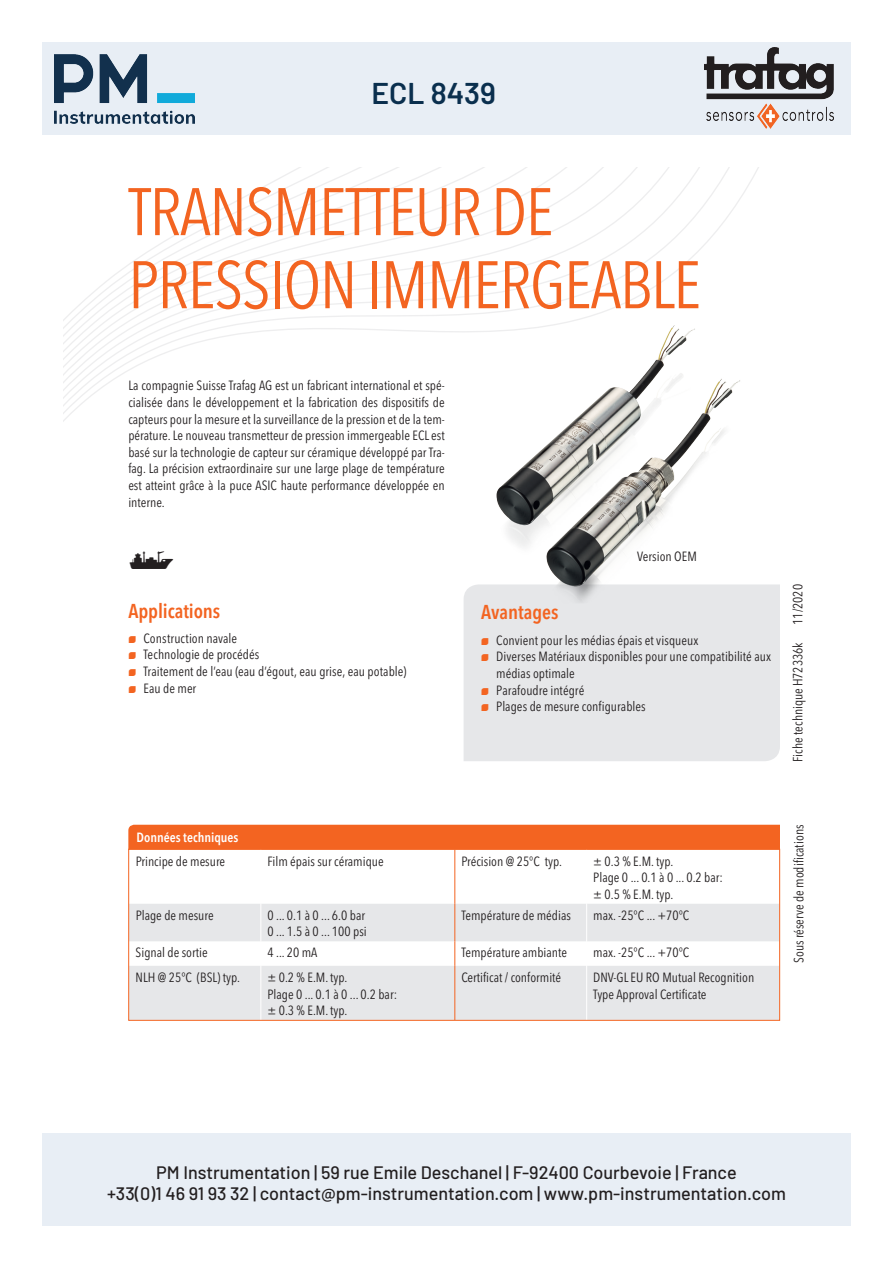
<style>
.page{position:relative;width:893px;height:1263px;background:#fff}
.page>*{position:absolute;margin:0;border:0;box-sizing:border-box;transform-origin:0 0}
.t1{font:condensed 66.45px/73.1px "Avenir Next LT Pro";letter-spacing:-.02em;color:#f36421}
.t2{font:600 30px "Barlow";color:#0a2f4e}
.t3{font:23.85px "Trafag Pictos";color:#231f20}
.t4{font:600 condensed 19.95px "Avenir Next LT Pro";letter-spacing:-.005em;color:#f36421}
.t5{font:500 18px "Barlow";color:#231f20}
.t6{font:condensed 13.35px/16.6px "Avenir Next LT Pro";color:#231f20}
.t7{font:600 condensed 13.35px/23.4px "Avenir Next LT Pro";color:#fff}
.s1{font-family:"Trafag Pictos";font-stretch:normal;font-size:9.3px;color:#f36421}
.s2{font-weight:400;color:#231f20}
</style>
<div class="page">
<div style="left:43px;top:1133px;width:807px;height:92px;background:#e8eef5"></div>
<div style="left:43px;top:43px;width:807px;height:92px;background:#e8eef5"></div>
<img style="left:54px;top:54px;width:140px;height:69px">
<img style="left:704px;top:48px;width:129px;height:80px">
<svg style="left:64px;top:168px;width:694px;height:504px"></svg>
<div style="left:464px;top:584px;width:316px;height:177px;background:#e6e7e9"></div>
<img style="left:463px;top:326px;width:278px;height:278px">
<div style="left:128px;top:825px;width:652px;height:24px;background:#f36421"></div>
<svg style="left:130px;top:904px;width:648px;height:115px;fill:#e6e7e9"></svg>
<hr style="left:261px;top:904px;width:1px;height:37px;background:#fff">
<hr style="left:586px;top:904px;width:1px;height:37px;background:#fff">
<svg style="left:261px;top:941px;width:1px;height:25px"></svg>
<svg style="left:586px;top:941px;width:1px;height:25px"></svg>
<hr style="left:261px;top:966px;width:1px;height:54px;background:#fff">
<hr style="left:586px;top:966px;width:1px;height:54px;background:#fff">
<hr style="left:454px;top:849px;width:1px;height:55px;background:#f36421">
<hr style="left:454px;top:904px;width:1px;height:37px;background:#f36421">
<svg style="left:454px;top:941px;width:1px;height:25px"></svg>
<hr style="left:454px;top:966px;width:1px;height:54px;background:#f36421">
<div style="left:128px;top:849px;width:652px;height:172px;border:1px solid #f36421"></div>
<h2 class="t2" style="left:404px;top:64px;width:92px">K3R110</h2>
<p class="t2" style="left:372px;top:74px;width:126px">ECL 8439</p>
<p class="t1" style="left:128px;top:175px;width:574px">TRANSMETTEUR DE<br>PRESSION IMMERGEABLE</p>
<p class="t6" style="left:128px;top:377px;width:318px;text-align:justify">La compagnie Suisse Trafag AG est un fabricant international et spé&shy;cialisée dans le développement et la fabrication des dispositifs de capteurs pour la mesure et la surveillance de la pression et de la tem&shy;pérature. Le nouveau transmetteur de pression immergeable ECL est basé sur la technologie de capteur sur céramique développé par Tra&shy;fag. La précision extraordinaire sur une large plage de température est atteint grâce à la puce ASIC haute performance développée en interne.</p>
<p class="t3" style="left:128px;top:548px;width:48px">s</p>
<p class="t6" style="left:637px;top:547px;width:61px">Version OEM</p>
<p class="t4" style="left:128px;top:599px;width:93px">Applications</p>
<p class="t4" style="left:481px;top:599px;width:79px">Avantages</p>
<p class="t6" style="left:790px;top:625px;width:42px;rotate:-90deg">11/2020</p>
<p class="t6" style="left:128px;top:630px;width:279px"><span class="s1">N</span> Construction navale<br><span class="s1">N</span> Technologie de procédés<br><span class="s1">N</span> Traitement de l’eau (eau d’égout, eau grise, eau potable)<br><span class="s1">N</span> Eau de mer</p>
<p class="t6" style="left:481px;top:632px;width:219px"><span class="s1">N</span> Convient pour les médias épais et visqueux</p>
<p class="t6" style="left:481px;top:648px;width:291px"><span class="s1">N</span> Diverses Matériaux disponibles pour une compatibilité aux</p>
<p class="t6" style="left:496px;top:665px;width:80px">médias optimale</p>
<p class="t6" style="left:481px;top:682px;width:105px"><span class="s1">N</span> Parafoudre intégré</p>
<p class="t6" style="left:481px;top:698px;width:166px"><span class="s1">N</span> Plages de mesure configurables</p>
<p class="t6" style="left:790px;top:761px;width:121px;rotate:-90deg">Fiche techniqueH72336k</p>
<p class="t7" style="left:136px;top:826px;width:104px">Données techniques<br><span class="s2">Principe de mesure</span></p>
<p class="t6" style="left:267px;top:853px;width:118px">Film épais sur céramique</p>
<p class="t6" style="left:461px;top:853px;width:102px">Précision @ 25°C typ.</p>
<p class="t6" style="left:593px;top:853px;width:131px">± 0.3 % E.M. typ.<br>Plage 0 ... 0.1 à 0 ... 0.2 bar: ± 0.5 % E.M. typ.</p>
<p class="t6" style="left:136px;top:907px;width:79px">Plage de mesure</p>
<p class="t6" style="left:267px;top:907px;width:101px">0 ... 0.1 à 0 ... 6.0 bar<br>0 ... 1.5 à 0 ... 100 psi</p>
<p class="t6" style="left:461px;top:907px;width:111px">Température de médias</p>
<p class="t6" style="left:593px;top:907px;width:98px">max. -25°C ... +70°C</p>
<p class="t6" style="left:136px;top:944px;width:74px">Signal de sortie</p>
<p class="t6" style="left:267px;top:944px;width:51px">4 ... 20 mA</p>
<p class="t6" style="left:461px;top:944px;width:107px">Température ambiante</p>
<p class="t6" style="left:593px;top:944px;width:98px">max. -25°C ... +70°C</p>
<p class="t6" style="left:136px;top:969px;width:106px">NLH @ 25°C (BSL) typ.</p>
<p class="t6" style="left:267px;top:969px;width:131px">± 0.2 % E.M. typ.<br>Plage 0 ... 0.1 à 0 ... 0.2 bar: ± 0.3 % E.M. typ.</p>
<p class="t6" style="left:461px;top:969px;width:101px">Certificat / conformité</p>
<p class="t6" style="left:593px;top:969px;width:162px">DNV-GL EU RO Mutual Recognition<br>Type Approval Certificate</p>
<p class="t6" style="left:790px;top:963px;width:140px;rotate:-90deg">Sous réserve de modifications</p>
<p class="t5" style="left:156px;top:1159px;width:582px">PM Instrumentation | 59 rue Emile Deschanel | F-92400 Courbevoie | France</p>
<p class="t5" style="left:107px;top:1181px;width:680px">+33(0)1 46 91 93 32 | contact@pm-instrumentation.com | www.pm-instrumentation.com</p>
<p class="t6" style="left:128px;top:1166px;width:56px">Switzerland</p>
<p class="t6" style="left:268px;top:1166px;width:68px">8608 Bubikon</p>
<p class="t6" style="left:380px;top:1166px;width:111px">Fax +41 44 922 32 33</p>
<p class="t6" style="left:513px;top:1166px;width:87px">trafag@trafag.com</p>
</div>
